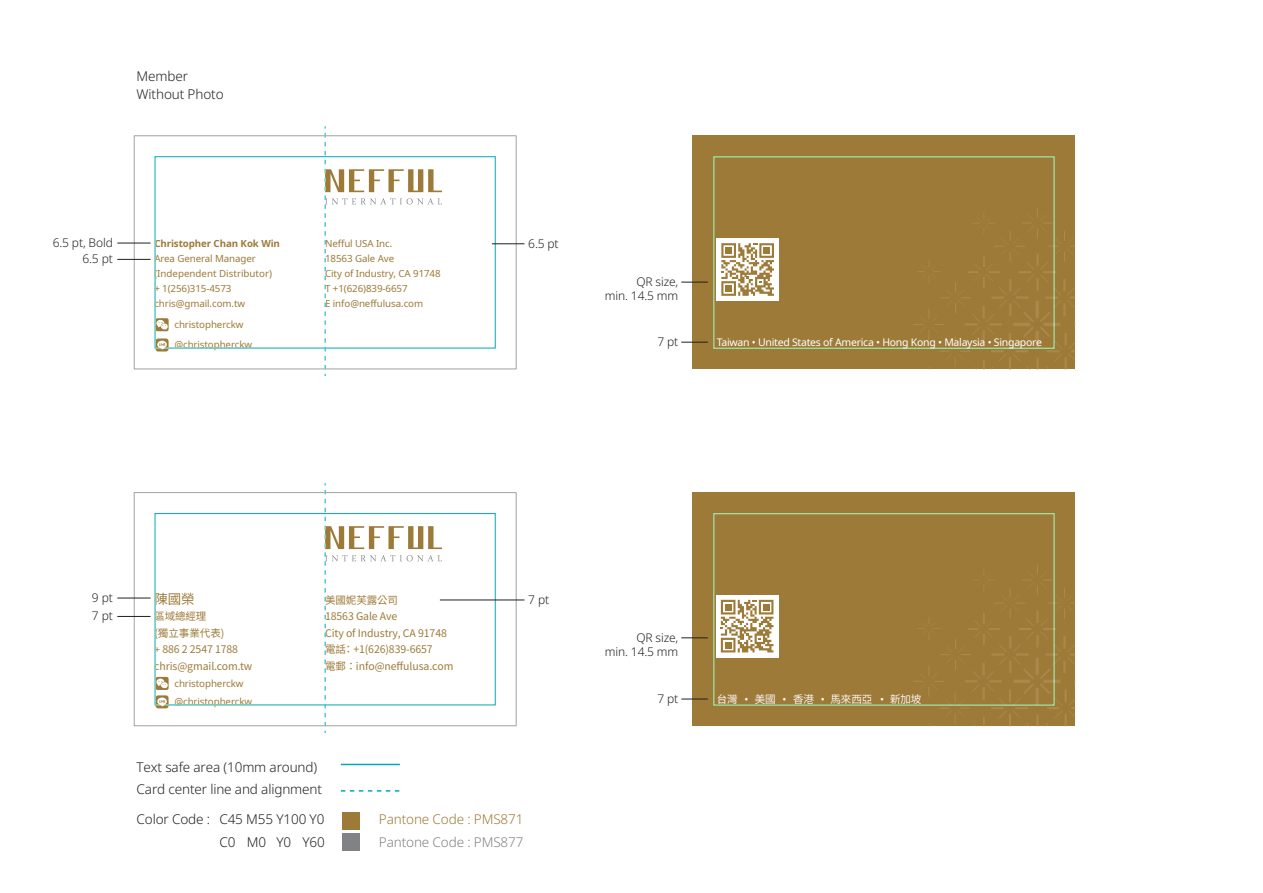
<style>
.page{position:relative;width:1263px;height:893px;background:#fff}
.page>*{position:absolute;margin:0;border:0;box-sizing:border-box;transform-origin:0 0}
.t1{font:300 13.5px/18px "Noto Sans";letter-spacing:-.01em;color:#231f20}
.t2{font:300 13.5px "Noto Sans";letter-spacing:-.01em;color:#9d7a38}
.t3{font:300 13.5px "Noto Sans";letter-spacing:-.01em;color:#808285}
.t4{font:13.5px "Noto Sans TC";color:#9d7a38}
.t5{font:300 12px/14.4px "Noto Sans";letter-spacing:-.01em;color:#231f20;text-align:right}
.t6{font:10.5px/16.5px "Noto Sans TC";letter-spacing:-.01em;color:#9d7a38}
.t7{font:10.5px "Noto Sans";letter-spacing:-.025em;color:#fff}
.t8{font:10.5px "Koz Go Pr 6 N";letter-spacing:-.01em;color:#fff}
.t9{font:9.75px/15px "Noto Sans";letter-spacing:-.01em;color:#9d7a38}
.t10{font:700 9.75px "Noto Sans";letter-spacing:-.01em;color:#9d7a38}
.s1{font-family:"Noto Sans";font-size:9.75px}
.s2{font-family:"Noto Sans TC"}
.s3{font-family:"Noto Sans"}
</style>
<div class="page">
<div style="left:692px;top:135px;width:383px;height:234px;background:#9d7a38"></div>
<svg style="left:913px;top:207px;width:162px;height:162px"></svg>
<div style="left:692px;top:492px;width:383px;height:234px;background:#9d7a38"></div>
<svg style="left:913px;top:564px;width:162px;height:162px"></svg>
<div style="left:717px;top:238px;width:62px;height:63px;background:#fff"></div>
<svg style="left:721px;top:243px;width:53px;height:53px"></svg>
<div style="left:725px;top:247px;width:7px;height:7px;background:#9d7a37"></div>
<div style="left:763px;top:247px;width:7px;height:7px;background:#9d7a37"></div>
<div style="left:725px;top:285px;width:7px;height:7px;background:#9d7a37"></div>
<svg style="left:716px;top:595px;width:62px;height:62px"></svg>
<svg style="left:721px;top:600px;width:52px;height:52px"></svg>
<svg style="left:134px;top:135px;width:382px;height:234px"></svg>
<svg style="left:134px;top:492px;width:382px;height:234px"></svg>
<hr style="left:117px;top:243px;width:34px;height:1px;background:#231f20">
<hr style="left:117px;top:259px;width:34px;height:1px;background:#231f20">
<hr style="left:117px;top:598px;width:34px;height:1px;background:#231f20">
<hr style="left:117px;top:616px;width:34px;height:1px;background:#231f20">
<hr style="left:440px;top:600px;width:84px;height:1px;background:#231f20">
<svg style="left:681px;top:699px;width:27px;height:1px"></svg>
<svg style="left:681px;top:342px;width:27px;height:1px"></svg>
<svg style="left:681px;top:282px;width:27px;height:1px"></svg>
<svg style="left:681px;top:638px;width:27px;height:1px"></svg>
<hr style="left:492px;top:244px;width:32px;height:1px;background:#231f20">
<svg style="left:341px;top:790px;width:59px;height:2px"></svg>
<hr style="left:341px;top:764px;width:59px;height:1px;background:#00aab5">
<svg style="left:325px;top:483px;width:117px;height:250px"></svg>
<svg style="left:325px;top:126px;width:117px;height:250px"></svg>
<div style="left:342px;top:812px;width:17px;height:17px;background:#9d7a38"></div>
<div style="left:342px;top:834px;width:17px;height:17px;background:#808285"></div>
<h1 class="t1" style="left:137px;top:68px;width:89px">Member<br>Without Photo</h1>
<p class="t5" style="left:53px;top:235px;width:62px;line-height:16.4px">6.5 pt, Bold<br>6.5 pt</p>
<p class="t10" style="left:154px;top:236px;width:127px">Christopher Chan Kok Win</p>
<p class="t9" style="left:154px;top:251px;width:119px">Area General Manager (Independent Distributor) + 1(256)315-4573 chris@gmail.com.tw</p>
<p class="t9" style="left:174px;top:317px;width:71px">christopherckw</p>
<p class="t9" style="left:174px;top:337px;width:79px">@christopherckw</p>
<p class="t9" style="left:325px;top:236px;width:117px">Nefful USA Inc.<br>18563 Gale Ave<br>City of Industry, CA 91748<br>T +1(626)839-6657<br>E info@neffulusa.com</p>
<p class="t5" style="left:528px;top:236px;width:32px">6.5 pt</p>
<p class="t5" style="left:605px;top:275px;width:75px">QR size,<br>min. 14.5 mm</p>
<p class="t5" style="left:657px;top:335px;width:22px">7 pt</p>
<p class="t7" style="left:717px;top:335px;width:327px">Taiwan • United States of America • Hong Kong • Malaysia • Singapore</p>
<h1 class="t4" style="left:154px;top:591px;width:42px">陳國榮</h1>
<p class="t6" style="left:154px;top:608px;width:100px">區域總經理<br>(獨立事業代表)<br><span class="s1">+</span> 886 2 2547 1788 chris@gmail.com.tw</p>
<p class="t5" style="left:92px;top:589px;width:22px;line-height:18.5px;text-align:left">9 pt<br>7 pt</p>
<p class="t5" style="left:528px;top:593px;width:22px">7 pt</p>
<p class="t6" style="left:325px;top:592px;width:130px">美國妮芙露公司<br>18563 Gale Ave<br>City of Industry, CA 91748電話： +1(626)839-6657<br>電郵： info@neffulusa.com</p>
<p class="t9" style="left:174px;top:676px;width:71px">christopherckw</p>
<p class="t9" style="left:174px;top:694px;width:79px">@christopherckw</p>
<h1 class="t1" style="left:137px;top:759px;width:182px">Text safe area (10mm around)</h1>
<h1 class="t1" style="left:137px;top:781px;width:187px">Card center line and alignment</h1>
<h1 class="t1" style="left:137px;top:808px;width:190px;line-height:22.5px;text-align:right">Color Code : C45 M55 Y100 Y0<br>C0 M0 Y0 Y60</h1>
<h1 class="t2" style="left:379px;top:810px;width:146px">Pantone Code : PMS871</h1>
<h1 class="t3" style="left:379px;top:832px;width:146px">Pantone Code : PMS877</h1>
<p class="t5" style="left:605px;top:630px;width:75px">QR size,<br>min. 14.5 mm</p>
<p class="t5" style="left:657px;top:692px;width:22px">7 pt</p>
<p class="t8" style="left:717px;top:693px;width:206px"><span class="s2">台灣</span> <span class="s3">•</span> 美國 <span class="s3">•</span> 香港 <span class="s3">•</span> 馬來西亞 <span class="s3">•</span> 新加坡</p>
</div>
